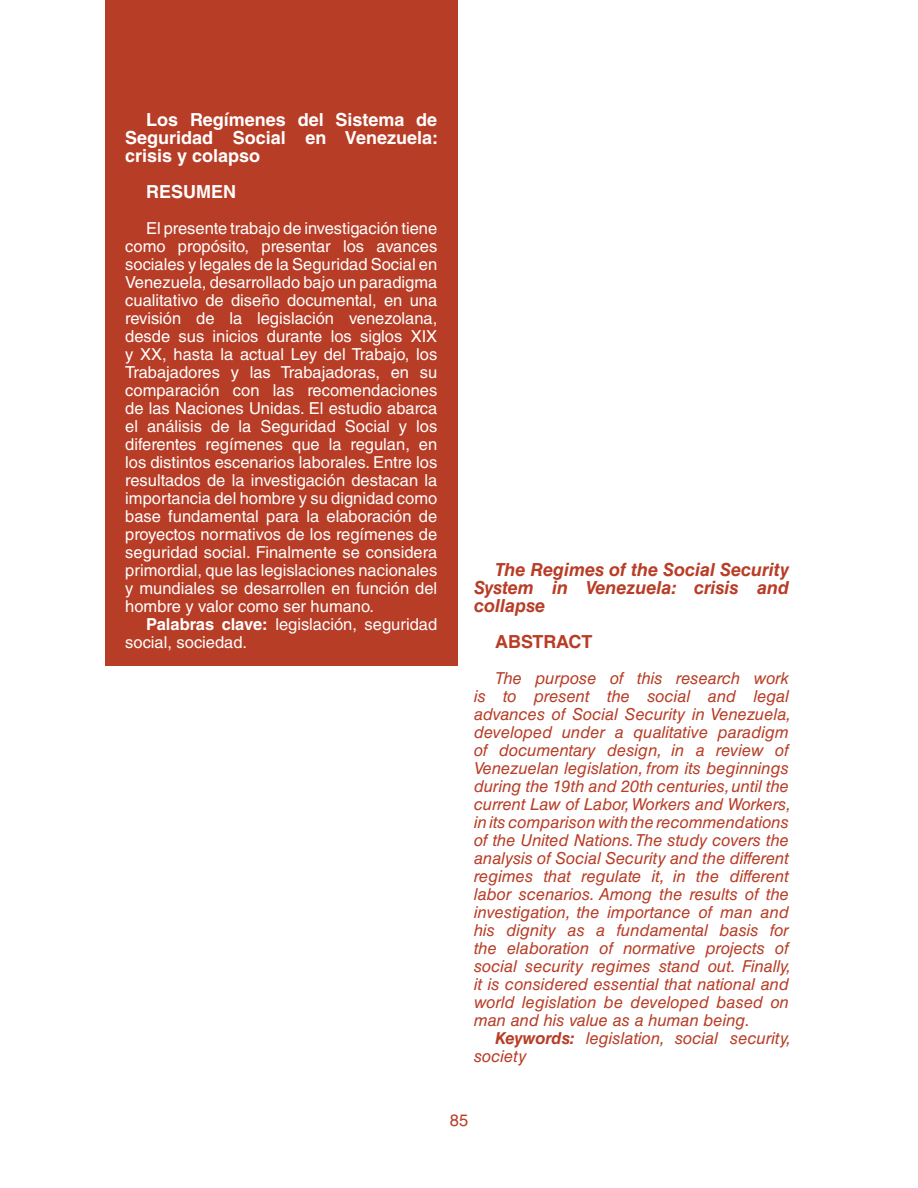
<style>
.page{position:relative;width:918px;height:1188px;background:#fff}
.page>*{position:absolute;margin:0;border:0;box-sizing:border-box;transform-origin:0 0}
.t1{font:700 18px/18px "Helvetica LT Std";color:#fff;text-align:justify}
.t2{font:italic 700 18px/18px "Helvetica LT Std";color:#b83d26;text-align:justify}
.t3{font:700 18px "Helvetica LT Std";color:#b83d26}
.t4{font:16.5px/18px "Helvetica LT Std";color:#fff;text-align:justify}
.t5{font:italic 16.5px/18px "Helvetica LT Std";color:#b83d26}
.t6{font:16.5px "Helvetica LT Std";color:#b83d26}
.s1{font-weight:700}
</style>
<div class="page">
<div style="left:105px;top:0;width:353px;height:666px;background:#b83d26"></div>
<p class="t1" style="left:125px;top:110px;width:314px;text-indent:21px">Los Regímenes del Sistema de Seguridad Social en Venezuela: crisis y colapso</p>
<p class="t1" style="left:146px;top:182px;width:92px">RESUMEN</p>
<p class="t4" style="left:125px;top:219px;width:314px;text-indent:21px">El presente trabajo de investigación tiene como propósito, presentar los avances sociales y legales de la Seguridad Social en Venezuela, desarrollado bajo un paradigma cualitativo de diseño documental, en una revisión de la legislación venezolana, desde sus inicios durante los siglos XIX y XX, hasta la actual Ley del Trabajo, los Trabajadores y las Trabajadoras, en su comparación con las recomendaciones de las Naciones Unidas. El estudio abarca el análisis de la Seguridad Social y los diferentes regímenes que la regulan, en los distintos escenarios laborales. Entre los resultados de la investigación destacan la importancia del hombre y su dignidad como base fundamental para la elaboración de proyectos normativos de los regímenes de seguridad social. Finalmente se considera primordial, que las legislaciones nacionales y mundiales se desarrollen en función del hombre y valor como ser humano.</p>
<p class="t4" style="left:125px;top:615px;width:314px;text-indent:21px"><span class="s1">Palabras clave:</span> legislación, seguridad social, sociedad.</p>
<p class="t2" style="left:474px;top:560px;width:317px;text-indent:21px">The Regimes of the Social Security System in Venezuela: crisis and collapse</p>
<p class="t3" style="left:495px;top:631px;width:99px">ABSTRACT</p>
<p class="t5" style="left:474px;top:669px;width:319px;text-indent:21px">The purpose of this research work is to present the social and legal advances of Social Security in Venezuela, developed under a qualitative paradigm of documentary design, in a review of Venezuelan legislation, from its beginnings during the 19th and 20th centuries, until the current Law of Labor, Workers and Workers, in its comparison with the recommendations of the United Nations. The study covers the analysis of Social Security and the different regimes that regulate it, in the different labor scenarios. Among the results of the investigation, the importance of man and his dignity as a fundamental basis for the elaboration of normative projects of social security regimes stand out. Finally, it is considered essential that national and world legislation be developed based on man and his value as a human being.</p>
<p class="t5" style="left:474px;top:1029px;width:319px;text-indent:21px"><span class="s1">Keywords:</span> legislation, social security, society</p>
<p class="t6" style="left:450px;top:1111px;width:20px">85</p>
</div>
